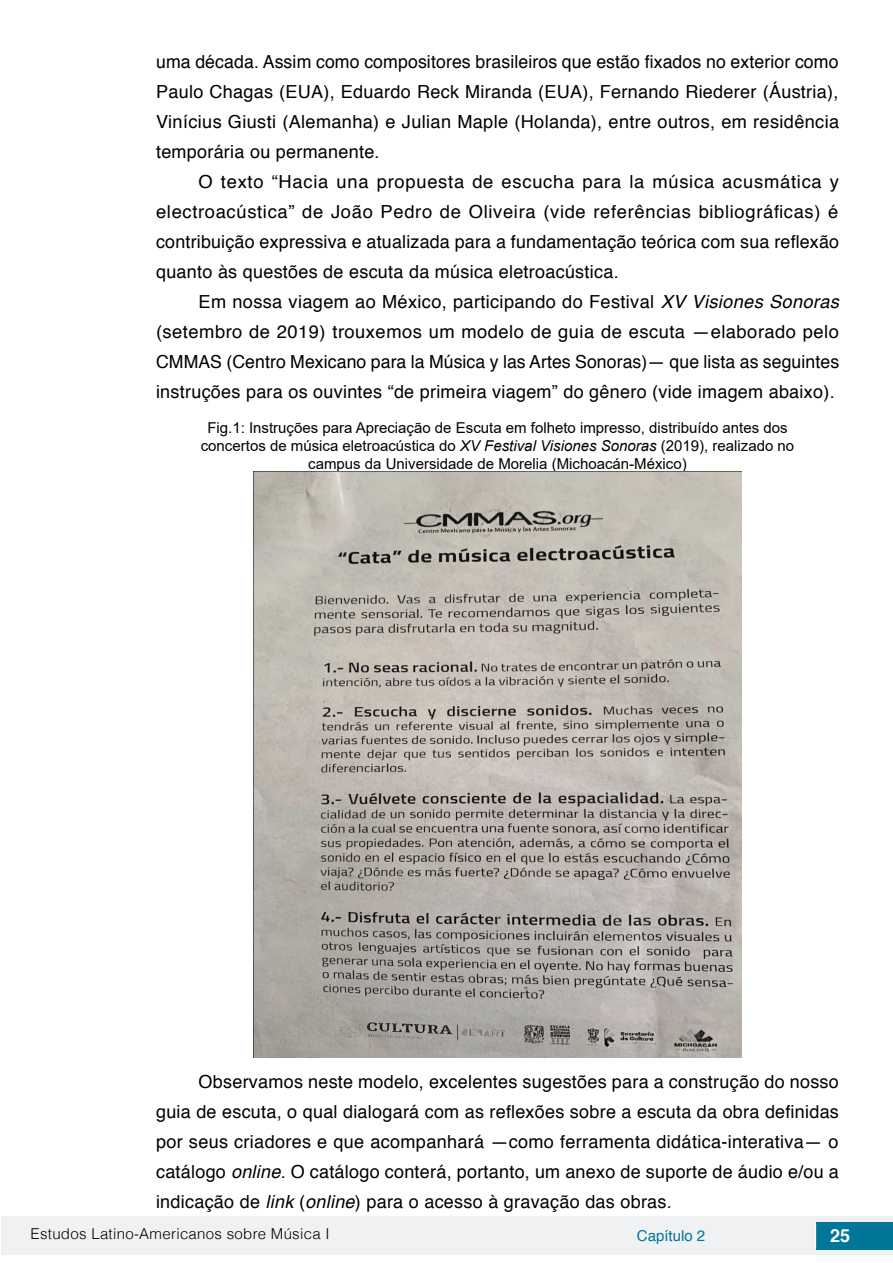
<style>
.page{position:relative;width:893px;height:1263px;background:#fff}
.page>*{position:absolute;margin:0;border:0;box-sizing:border-box;transform-origin:0 0}
.txt{font:18px/30px "Helvetica";letter-spacing:.015em;color:#000;text-align:justify}
.t1{font:700 18px "Helvetica";color:#fff}
.info_tab_gra_imag{font:15px/18px "Arial";color:#000;text-align:center}
.t2{font:300 15px "Helvetica";letter-spacing:.02em;color:#000}
.t3{font:15px "Helvetica";color:#007699}
.s1{font-style:italic}
</style>
<div class="page">
<div style="left:1px;top:1216px;width:891px;height:38px;background:#f0f1f2"></div>
<div style="left:816px;top:1222px;width:77px;height:27px;background:#007699"></div>
<svg style="left:815px;top:1224px;width:1px;height:24px"></svg>
<img style="left:253px;top:472px;width:489px;height:586px">
<p class="txt" style="left:156px;top:47px;width:685px">uma década. Assim como compositores brasileiros que estão fixados no exterior como Paulo Chagas (EUA), Eduardo Reck Miranda (EUA), Fernando Riederer (Áustria), Vinícius Giusti (Alemanha) e Julian Maple (Holanda), entre outros, em residência temporária ou permanente.</p>
<p class="txt" style="left:156px;top:167px;width:685px;text-indent:43px">O texto “Hacia una propuesta de escucha para la música acusmática y electroacústica” de João Pedro de Oliveira (vide referências bibliográficas) é contribuição expressiva e atualizada para a fundamentação teórica com sua reflexão quanto às questões de escuta da música eletroacústica.</p>
<p class="txt" style="left:156px;top:287px;width:685px;text-indent:43px">Em nossa viagem ao México, participando do Festival <span class="s1">XV Visiones Sonoras </span>(setembro de 2019) trouxemos um modelo de guia de escuta —elaborado pelo CMMAS (Centro Mexicano para la Música y las Artes Sonoras)— que lista as seguintes instruções para os ouvintes “de primeira viagem” do gênero (vide imagem abaixo).</p>
<p class="info_tab_gra_imag" style="left:201px;top:418px;width:595px">Fig.1: Instruções para Apreciação de Escuta em folheto impresso, distribuído antes dos concertos de música eletroacústica do <span class="s1">XV Festival Visiones Sonoras</span> (2019), realizado no campus da Universidade de Morelia (Michoacán-México)</p>
<p class="txt" style="left:156px;top:1067px;width:684px;text-indent:43px">Observamos neste modelo, excelentes sugestões para a construção do nosso guia de escuta, o qual dialogará com as reflexões sobre a escuta da obra definidas por seus criadores e que acompanhará —como ferramenta didática-interativa— o catálogo <span class="s1">online</span>. O catálogo conterá, portanto, um anexo de suporte de áudio e/ou a indicação de <span class="s1">link</span> (<span class="s1">online</span>) para o acesso à gravação das obras.</p>
<p class="t2" style="left:31px;top:1222px;width:301px">Estudos Latino-Americanos sobre Música I</p>
<p class="t3" style="left:637px;top:1224px;width:70px">Capítulo 2</p>
<p class="t1" style="left:830px;top:1224px;width:22px">25</p>
</div>
